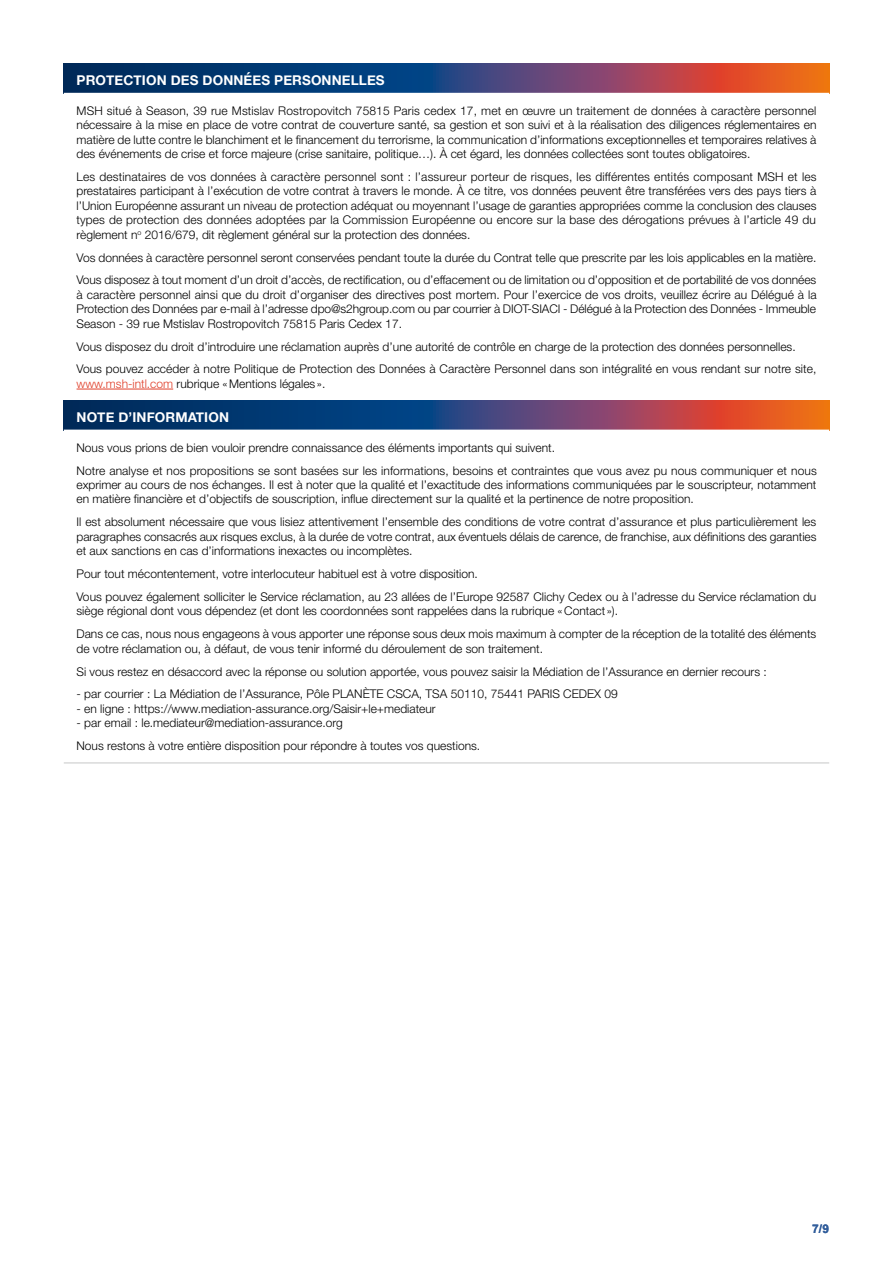
<style>
.page{position:relative;width:893px;height:1263px;background:#fff}
.page>*{position:absolute;margin:0;border:0;box-sizing:border-box;transform-origin:0 0}
.t1{font:700 13.5px "Helvetica Neue";letter-spacing:.01em;color:#fff}
.t2{font:300 12px/14.4px "Helvetica Neue LT Std";color:#000}
.t3{font:700 12px "Arial";color:#335f9c}
.s1{color:#e03f2a}
</style>
<div class="page">
<svg style="left:64px;top:64px;width:765px;height:29px;background:#504364"></svg>
<hr style="left:77px;top:389px;width:96px;height:1px;background:#e03f2a">
<svg style="left:64px;top:401px;width:765px;height:29px;background:#514465"></svg>
<hr style="left:64px;top:762px;width:765px;height:2px;background:#d9dada">
<p class="t1" style="left:77px;top:69px;width:310px">PROTECTION DES DONNÉES PERSONNELLES</p>
<p class="t2" style="left:77px;top:103px;width:742px;text-align:justify">MSH situé à Season, 39 rue Mstislav Rostropovitch 75815 Paris cedex 17, met en œuvre un traitement de données à caractère personnel nécessaire à la mise en place de votre contrat de couverture santé, sa gestion et son suivi et à la réalisation des diligences réglementaires en matière de lutte contre le blanchiment et le financement du terrorisme, la communication d’informations exceptionnelles et temporaires relatives à des événements de crise et force majeure (crise sanitaire, politique…). À cet égard, les données collectées sont toutes obligatoires.</p>
<p class="t2" style="left:77px;top:169px;width:742px;text-align:justify">Les destinataires de vos données à caractère personnel sont : l’assureur porteur de risques, les différentes entités composant MSH et les prestataires participant à l’exécution de votre contrat à travers le monde. À ce titre, vos données peuvent être transférées vers des pays tiers à l’Union Européenne assurant un niveau de protection adéquat ou moyennant l’usage de garanties appropriées comme la conclusion des clauses types de protection des données adoptées par la Commission Européenne ou encore sur la base des dérogations prévues à l’article 49 du règlement n<sup>o</sup> 2016/679, dit règlement général sur la protection des données.</p>
<p class="t2" style="left:77px;top:245px;width:741px;line-height:23px">Vos données à caractère personnel seront conservées pendant toute la durée du Contrat telle que prescrite par les lois applicables en la matière.<br>Vous disposez à tout moment d’un droit d’accès, de rectification, ou d’effacement ou de limitation ou d’opposition et de portabilité de vos données</p>
<p class="t2" style="left:77px;top:287px;width:742px;text-align:justify">à caractère personnel ainsi que du droit d’organiser des directives post mortem. Pour l’exercice de vos droits, veuillez écrire au Délégué à la Protection des Données par e-mail à l’adresse dpo@s2hgroup.com ou par courrier à DIOT-SIACI - Délégué à la Protection des Données - Immeuble Season - 39 rue Mstislav Rostropovitch 75815 Paris Cedex 17.</p>
<p class="t2" style="left:77px;top:335px;width:741px;line-height:23px">Vous disposez du droit d’introduire une réclamation auprès d’une autorité de contrôle en charge de la protection des données personnelles.<br>Vous pouvez accéder à notre Politique de Protection des Données à Caractère Personnel dans son intégralité en vous rendant sur notre site,</p>
<p class="t2" style="left:77px;top:376px;width:250px"><span class="s1">www.msh-intl.com</span> rubrique «Mentions légales ».</p>
<p class="t1" style="left:77px;top:406px;width:154px">NOTE D’INFORMATION</p>
<p class="t2" style="left:77px;top:436px;width:742px;line-height:23px">Nous vous prions de bien vouloir prendre connaissance des éléments importants qui suivent.<br>Notre analyse et nos propositions se sont basées sur les informations, besoins et contraintes que vous avez pu nous communiquer et nous</p>
<p class="t2" style="left:77px;top:477px;width:741px">exprimer au cours de nos échanges. Il est à noter que la qualité et l’exactitude des informations communiquées par le souscripteur, notamment en matière financière et d’objectifs de souscription, influe directement sur la qualité et la pertinence de notre proposition.</p>
<p class="t2" style="left:77px;top:515px;width:741px;text-align:justify">Il est absolument nécessaire que vous lisiez attentivement l’ensemble des conditions de votre contrat d’assurance et plus particulièrement les paragraphes consacrés aux risques exclus, à la durée de votre contrat, aux éventuels délais de carence, de franchise, aux définitions des garanties et aux sanctions en cas d’informations inexactes ou incomplètes.</p>
<p class="t2" style="left:77px;top:562px;width:741px;line-height:23px">Pour tout mécontentement, votre interlocuteur habituel est à votre disposition.<br>Vous pouvez également solliciter le Service réclamation, au 23 allées de l’Europe 92587 Clichy Cedex ou à l’adresse du Service réclamation du</p>
<p class="t2" style="left:77px;top:599px;width:741px;line-height:23px">siège régional dont vous dépendez (et dont les coordonnées sont rappelées dans la rubrique «Contact »).<br>Dans ce cas, nous nous engageons à vous apporter une réponse sous deux mois maximum à compter de la réception de la totalité des éléments</p>
<p class="t2" style="left:77px;top:637px;width:692px;line-height:23px">de votre réclamation ou, à défaut, de vous tenir informé du déroulement de son traitement.<br>Si vous restez en désaccord avec la réponse ou solution apportée, vous pouvez saisir la Médiation de l’Assurance en dernier recours :</p>
<p class="t2" style="left:77px;top:687px;width:543px">- par courrier : La Médiation de l’Assurance, Pôle PLANÈTE CSCA, TSA 50110, 75441 PARIS CEDEX 09</p>
<p class="t2" style="left:77px;top:701px;width:361px">- en ligne : https://www.mediation-assurance.org/Saisir+le+mediateur</p>
<p class="t2" style="left:77px;top:711px;width:405px;line-height:23px">- par email : le.mediateur@mediation-assurance.org<br>Nous restons à votre entière disposition pour répondre à toutes vos questions.</p>
<p class="t3" style="left:812px;top:1221px;width:19px">7/9</p>
</div>
